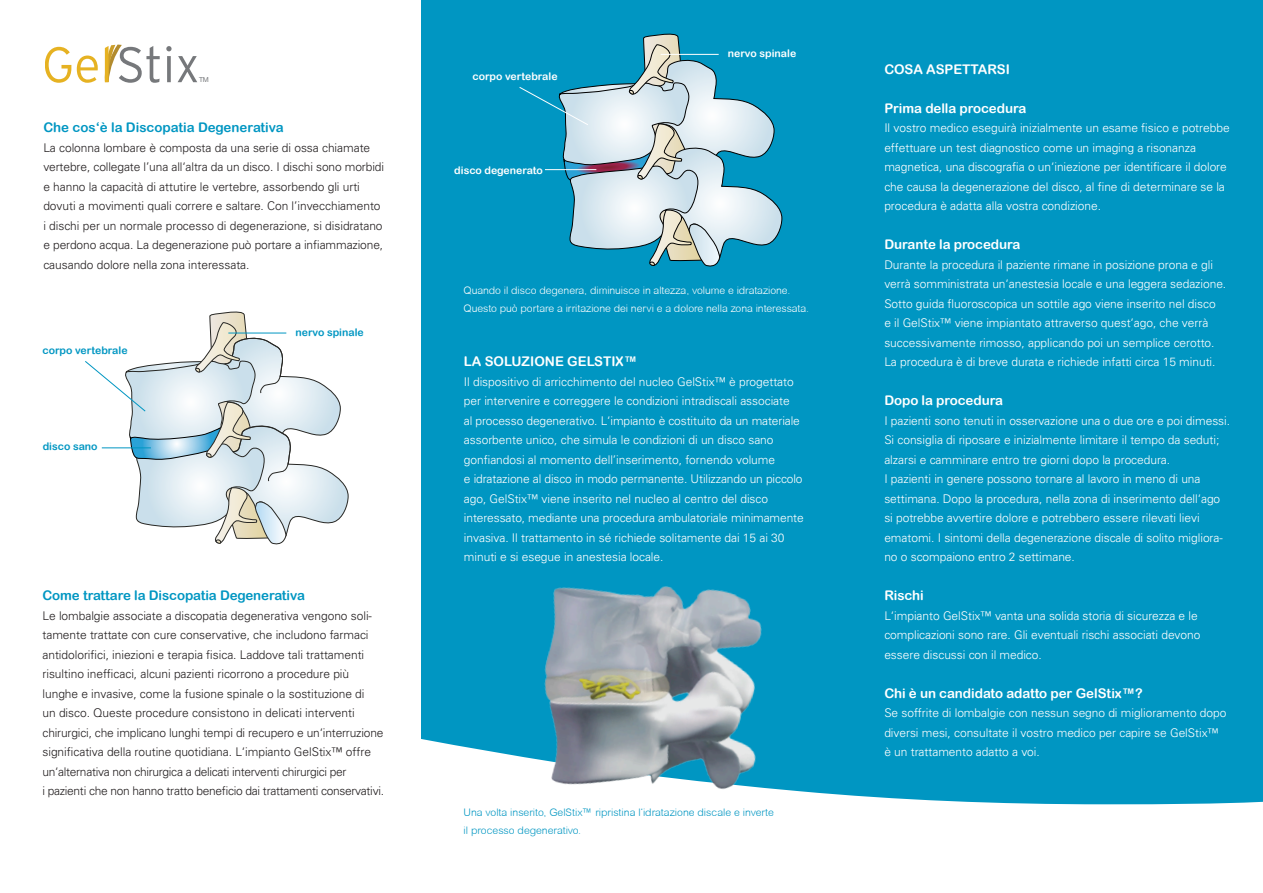
<style>
.page{position:relative;width:1263px;height:893px;background:#fff}
.page>*{position:absolute;margin:0;border:0;box-sizing:border-box;transform-origin:0 0}
.t1{font:13.35px "Arial Rounded MT Bold";letter-spacing:-.005em;color:#fff}
.t2{font:13.35px "Arial Rounded MT Bold";letter-spacing:-.005em;color:#0096c2}
.t3{font:300 12px/19.5px "Univers";letter-spacing:-.005em;color:#fff}
.t4{font:300 12px/19.5px "Univers";letter-spacing:-.005em;color:#231f20}
.t5{font:300 10.5px/18px "Arial Rounded MT";letter-spacing:-.005em;color:#fff}
.t6{font:300 10.5px/18px "Arial Rounded MT";color:#0096c2}
.t7{font:10.5px "Arial Rounded MT Bold";color:#fff}
.t8{font:10.5px "Arial Rounded MT Bold";color:#0096c2}
.t9{font:6.9px "Helvetica Neue";color:#76787b}
</style>
<div class="page">
<div style="left:421px;top:0;width:842px;height:804px;background:#0096c2"></div>
<svg style="left:45px;top:47px;width:26px;height:36px"></svg>
<svg style="left:77px;top:56px;width:21px;height:27px"></svg>
<svg style="left:104px;top:45px;width:56px;height:38px"></svg>
<svg style="left:166px;top:46px;width:6px;height:36px"></svg>
<svg style="left:178px;top:56px;width:19px;height:26px"></svg>
<img style="left:496px;top:547px;width:316px;height:257px">
<svg style="left:519px;top:30px;width:263px;height:238px;background:#72bbd1"></svg>
<svg style="left:85px;top:311px;width:264px;height:234px"></svg>
<p class="t9" style="left:199px;top:75px;width:11px">TM</p>
<p class="t2" style="left:43px;top:119px;width:242px">Che cos‘è la Discopatia Degenerativa</p>
<p class="t4" style="left:43px;top:138px;width:342px">La colonna lombare è composta da una serie di ossa chiamate vertebre, collegate l’una all‘altra da un disco. I dischi sono morbidi e hanno la capacità di attutire le vertebre, assorbendo gli urti dovuti a movimenti quali correre e saltare. Con l’invecchiamento i dischi per un normale processo di degenerazione, si disidratano e perdono acqua. La degenerazione può portare a infiammazione, causando dolore nella zona interessata.</p>
<p class="t8" style="left:42px;top:344px;width:87px">corpo vertebrale</p>
<p class="t8" style="left:43px;top:440px;width:56px">disco sano</p>
<p class="t8" style="left:295px;top:326px;width:70px">nervo spinale</p>
<p class="t2" style="left:43px;top:587px;width:264px">Come trattare la Discopatia Degenerativa</p>
<p class="t4" style="left:43px;top:606px;width:343px">Le lombalgie associate a discopatia degenerativa vengono soli&shy;tamente trattate con cure conservative, che includono farmaci antidolorifici, iniezioni e terapia fisica. Laddove tali trattamenti risultino inefficaci, alcuni pazienti ricorrono a procedure più lunghe e invasive, come la fusione spinale o la sostituzione di<br>un disco. Queste procedure consistono in delicati interventi chirurgici, che implicano lunghi tempi di recupero e un‘interruzione significativa della routine quotidiana. L‘impianto GelStix™ offre un‘alternativa non chirurgica a delicati interventi chirurgici per<br>i pazienti che non hanno tratto beneficio dai trattamenti conservativi.</p>
<p class="t7" style="left:472px;top:70px;width:87px">corpo vertebrale</p>
<p class="t7" style="left:454px;top:164px;width:90px">disco degenerato</p>
<p class="t7" style="left:728px;top:47px;width:70px">nervo spinale</p>
<p class="t5" style="left:463px;top:281px;width:347px">Quando il disco degenera, diminuisce in altezza, volume e idratazione.<br>Questo può portare a irritazione dei nervi e a dolore nella zona interessata.</p>
<p class="t1" style="left:464px;top:353px;width:31px">La sol</p>
<p class="t1" style="left:511px;top:353px;width:28px">uzione</p>
<p class="t1" style="left:567px;top:353px;width:71px">GelStix ™</p>
<p class="t3" style="left:464px;top:372px;width:341px">Il dispositivo di arricchimento del nucleo GelStix™ è progettato per intervenire e correggere le condizioni intradiscali associate<br>al processo degenerativo. L‘impianto è costituito da un materiale assorbente unico, che simula le condizioni di un disco sano gonfiandosi al momento dell’inserimento, fornendo volume<br>e idratazione al disco in modo permanente. Utilizzando un piccolo ago, GelStix™ viene inserito nel nucleo al centro del disco interessato, mediante una procedura ambulatoriale minimamente invasiva. Il trattamento in sé richiede solitamente dai 15 ai 30 minuti e si esegue in anestesia locale.</p>
<p class="t6" style="left:463px;top:803px;width:312px">Una volta inserito, GelStix™ ripristina l‘idratazione discale e inverte il processo degenerativo.</p>
<p class="t1" style="left:884px;top:61px;width:21px">Cosa</p>
<p class="t1" style="left:926px;top:61px;width:10px">aspettarsi</p>
<p class="t1" style="left:884px;top:100px;width:143px">Prima della procedura</p>
<p class="t3" style="left:884px;top:118px;width:347px">Il vostro medico eseguirà inizialmente un esame fisico e potrebbe effettuare un test diagnostico come un imaging a risonanza magnetica, una discografia o un‘iniezione per identificare il dolore che causa la degenerazione del disco, al fine di determinare se la procedura è adatta alla vostra condizione.</p>
<p class="t1" style="left:884px;top:236px;width:138px">Durante la procedura</p>
<p class="t3" style="left:884px;top:255px;width:343px">Durante la procedura il paziente rimane in posizione prona e gli verrà somministrata un‘anestesia locale e una leggera sedazione.<br>Sotto guida fluoroscopica un sottile ago viene inserito nel disco<br>e il GelStix™ viene impiantato attraverso quest‘ago, che verrà successivamente rimosso, applicando poi un semplice cerotto.<br>La procedura è di breve durata e richiede infatti circa 15 minuti.</p>
<p class="t1" style="left:884px;top:392px;width:120px">Dopo la procedura</p>
<p class="t3" style="left:884px;top:411px;width:347px">I pazienti sono tenuti in osservazione una o due ore e poi dimessi.<br>Si consiglia di riposare e inizialmente limitare il tempo da seduti; alzarsi e camminare entro tre giorni dopo la procedura.<br>I pazienti in genere possono tornare al lavoro in meno di una settimana. Dopo la procedura, nella zona di inserimento dell‘ago si potrebbe avvertire dolore e potrebbero essere rilevati lievi ematomi. I sintomi della degenerazione discale di solito migliora&shy;no o scompaiono entro 2 settimane.</p>
<p class="t1" style="left:884px;top:587px;width:41px">Rischi</p>
<p class="t3" style="left:884px;top:606px;width:318px">L‘impianto GelStix™ vanta una solida storia di sicurezza e le complicazioni sono rare. Gli eventuali rischi associati devono essere discussi con il medico.</p>
<p class="t1" style="left:884px;top:685px;width:260px">Chi è un candidato adatto per GelStix™?</p>
<p class="t3" style="left:884px;top:703px;width:343px">Se soffrite di lombalgie con nessun segno di miglioramento dopo diversi mesi, consultate il vostro medico per capire se GelStix™ è un trattamento adatto a voi.</p>
</div>
